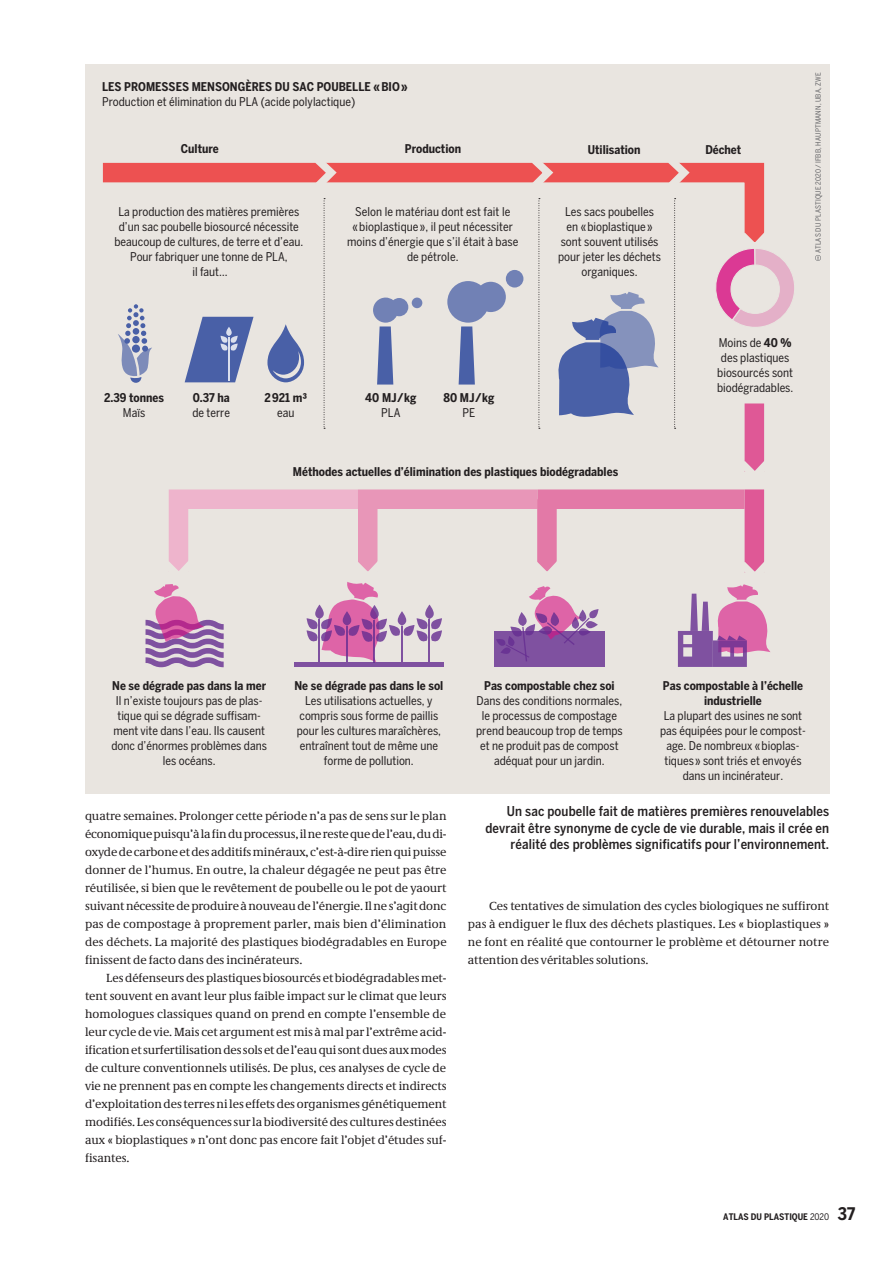
<style>
.page{position:relative;width:893px;height:1263px;background:#fff}
.page>*{position:absolute;margin:0;border:0;box-sizing:border-box;transform-origin:0 0}
.A_caption{font:500 condensed 13.5px/16.5px "Benton Sans";letter-spacing:.01em;color:#231f20;text-align:right}
.A_text{font:12px/18px "Demos Pro";letter-spacing:-.005em;color:#231f20;text-align:justify}
.A_graphic_text{font:condensed 12px/15px "Benton Sans";color:#231f20;text-align:center}
.A_graphic_text-2{font:700 condensed 12px/15px "Benton Sans";color:#231f20;text-align:center}
.t1{font:700 condensed 9px "Benton Sans";color:#231f20}
.A_graphic_credit{font:condensed 7.2px "Benton Sans";letter-spacing:.02em;color:#636366}
.s1{font-weight:700}
.s2{font-weight:400}
.s3{font-size:17.25px}
</style>
<div class="page">
<div style="left:85px;top:64px;width:744px;height:729px;background:#e9e5e0"></div>
<svg style="left:815px;top:255px;width:6px;height:6px"></svg>
<svg style="left:102px;top:162px;width:663px;height:62px"></svg>
<div style="left:537px;top:499px;width:20px;height:72px;background:#e379a7"></div>
<hr style="left:294px;top:662px;width:150px;height:4px;background:#7f51a0">
<svg style="left:716px;top:224px;width:78px;height:103px"></svg>
<div style="left:731px;top:265px;width:48px;height:48px;background:#e9e5e0;border-radius:50%"></div>
<div style="left:730px;top:264px;width:50px;height:50px;border:1px solid #e9e5e0;border-radius:50%"></div>
<div style="left:745px;top:403px;width:19px;height:69px;background:#df5896"></div>
<svg style="left:524px;top:162px;width:171px;height:267px"></svg>
<svg style="left:447px;top:281px;width:59px;height:104px"></svg>
<div style="left:506px;top:270px;width:17px;height:18px;background:#7181b5;border-radius:50%"></div>
<svg style="left:373px;top:298px;width:35px;height:87px"></svg>
<div style="left:412px;top:298px;width:10px;height:10px;background:#7181b5;border-radius:50%"></div>
<div style="left:494px;top:631px;width:111px;height:35px;background:#7f51a0"></div>
<svg style="left:496px;top:553px;width:102px;height:108px"></svg>
<svg style="left:146px;top:489px;width:296px;height:178px"></svg>
<hr style="left:401px;top:626px;width:1px;height:36px;background:#652d91">
<svg style="left:744px;top:452px;width:21px;height:20px"></svg>
<svg style="left:267px;top:162px;width:75px;height:267px"></svg>
<svg style="left:118px;top:304px;width:34px;height:79px"></svg>
<div style="left:745px;top:489px;width:19px;height:83px;background:#df5896"></div>
<svg style="left:678px;top:553px;width:93px;height:114px"></svg>
<div style="left:537px;top:489px;width:208px;height:20px;background:#e379a7"></div>
<div style="left:358px;top:489px;width:179px;height:20px;background:#e896b8"></div>
<svg style="left:185px;top:317px;width:69px;height:65px"></svg>
<hr style="left:228px;top:337px;width:2px;height:43px;background:#fff">
<p class="A_graphic_text-2" style="left:102px;top:79px;width:307px">LES PROMESSES MENSONGÈRES DU SAC POUBELLE « BIO »</p>
<p class="A_graphic_text" style="left:102px;top:94px;width:255px">Production et élimination du PLA (acide polylactique)</p>
<p class="A_graphic_text-2" style="left:181px;top:141px;width:39px">Culture</p>
<p class="A_graphic_text" style="left:114px;top:204px;width:190px">La production des matières premières d’un sac poubelle biosourcé nécessite beaucoup de cultures, de terre et d’eau.<br>Pour fabriquer une tonne de PLA,</p>
<p class="A_graphic_text" style="left:192px;top:264px;width:37px">il faut…</p>
<p class="A_graphic_text-2" style="left:405px;top:141px;width:58px">Production</p>
<p class="A_graphic_text-2" style="left:588px;top:142px;width:54px">Utilisation</p>
<p class="A_graphic_text-2" style="left:705px;top:142px;width:37px">Déchet</p>
<p class="A_graphic_text" style="left:347px;top:204px;width:173px">Selon le matériau dont est fait le<br>« bioplastique », il peut nécessiter moins d’énergie que s’il était à base de pétrole.</p>
<p class="A_graphic_text" style="left:558px;top:204px;width:104px">Les sacs poubelles en « bioplastique » sont souvent utilisés pour jeter les déchets organiques.</p>
<p class="A_graphic_credit" style="left:814px;top:253px;width:182px;rotate:-90deg">ATLAS DU PLASTIQUE 2020 / IFBB, HAUPTMANN, UBA, ZWE</p>
<p class="A_graphic_text-2" style="left:104px;top:390px;width:62px">2.39 tonnes</p>
<p class="A_graphic_text" style="left:123px;top:405px;width:24px">Maïs</p>
<p class="A_graphic_text-2" style="left:193px;top:390px;width:39px">0.37 ha</p>
<p class="A_graphic_text" style="left:193px;top:405px;width:39px">de terre</p>
<p class="A_graphic_text-2" style="left:264px;top:390px;width:44px">2921 m³</p>
<p class="A_graphic_text" style="left:277px;top:405px;width:19px">eau</p>
<p class="A_graphic_text-2" style="left:365px;top:390px;width:53px">40 MJ/kg</p>
<p class="A_graphic_text" style="left:381px;top:405px;width:21px">PLA</p>
<p class="A_graphic_text-2" style="left:443px;top:390px;width:52px">80 MJ/kg</p>
<p class="A_graphic_text" style="left:462px;top:405px;width:14px">PE</p>
<p class="A_graphic_text-2" style="left:293px;top:464px;width:327px">Méthodes actuelles d’élimination des plastiques biodégradables</p>
<p class="A_graphic_text" style="left:717px;top:335px;width:78px">Moins de <span class="s1">40 % </span>des plastiques biosourcés sont biodégradables.</p>
<p class="A_graphic_text-2" style="left:112px;top:678px;width:156px">Ne se dégrade pas dans la mer</p>
<p class="A_graphic_text" style="left:112px;top:693px;width:157px">Il n’existe toujours pas de plas&shy;tique qui se dégrade suffisam&shy;ment vite dans l’eau. Ils causent donc d’énormes problèmes dans les océans.</p>
<p class="A_graphic_text-2" style="left:294px;top:678px;width:150px">Ne se dégrade pas dans le sol</p>
<p class="A_graphic_text" style="left:297px;top:693px;width:146px">Les utilisations actuelles, y compris sous forme de paillis pour les cultures maraîchères, entraînent tout de même une forme de pollution.</p>
<p class="A_graphic_text-2" style="left:484px;top:678px;width:132px">Pas compostable chez soi</p>
<p class="A_graphic_text" style="left:476px;top:693px;width:148px">Dans des conditions normales, le processus de compostage prend beaucoup trop de temps et ne produit pas de compost adéquat pour un jardin.</p>
<p class="A_graphic_text-2" style="left:663px;top:678px;width:142px">Pas compostable à l’échelle industrielle</p>
<p class="A_graphic_text" style="left:660px;top:708px;width:147px">La plupart des usines ne sont pas équipées pour le compost&shy;age. De nombreux « bioplas&shy;tiques » sont triés et envoyés dans un incinérateur.</p>
<p class="A_text" style="left:85px;top:807px;width:363px">quatre semaines. Prolonger cette période n’a pas de sens sur le plan économique puisqu’à la fin du processus, il ne reste que de l’eau, du di&shy;oxyde de carbone et des additifs minéraux, c’est-à-dire rien qui puisse donner de l’humus. En outre, la chaleur dégagée ne peut pas être réutilisée, si bien que le revêtement de poubelle ou le pot de yaourt suivant nécessite de produire à nouveau de l’énergie. Il ne s’agit donc pas de compostage à proprement parler, mais bien d’élimination des déchets. La majorité des plastiques biodégradables en Europe finissent de facto dans des incinérateurs.</p>
<p class="A_text" style="left:85px;top:969px;width:363px;text-indent:21px">Les défenseurs des plastiques biosourcés et biodégradables met&shy;tent souvent en avant leur plus faible impact sur le climat que leurs homologues classiques quand on prend en compte l’ensemble de leur cycle de vie. Mais cet argument est mis à mal par l’extrême acid&shy;ification et surfertilisation des sols et de l’eau qui sont dues aux modes de culture conventionnels utilisés. De plus, ces analyses de cycle de vie ne prennent pas en compte les changements directs et indirects d’exploitation des terres ni les effets des organismes génétiquement modifiés. Les conséquences sur la biodiversité des cultures destinées aux « bioplastiques » n’ont donc pas encore fait l’objet d’études suf&shy;fisantes.</p>
<p class="A_caption" style="left:485px;top:803px;width:345px">Un sac poubelle fait de matières premières renouvelables devrait être synonyme de cycle de vie durable, mais il crée en réalité des problèmes significatifs pour l’environnement.</p>
<p class="A_text" style="left:468px;top:897px;width:363px;text-indent:21px">Ces tentatives de simulation des cycles biologiques ne suffiront pas à endiguer le flux des déchets plastiques. Les « bioplastiques » ne font en réalité que contourner le problème et détourner notre attention des véritables solutions.</p>
<p class="t1" style="left:723px;top:1212px;width:133px">ATLAS DU PLASTIQUE <span class="s2">2020</span> <span class="s3">37</span></p>
</div>
